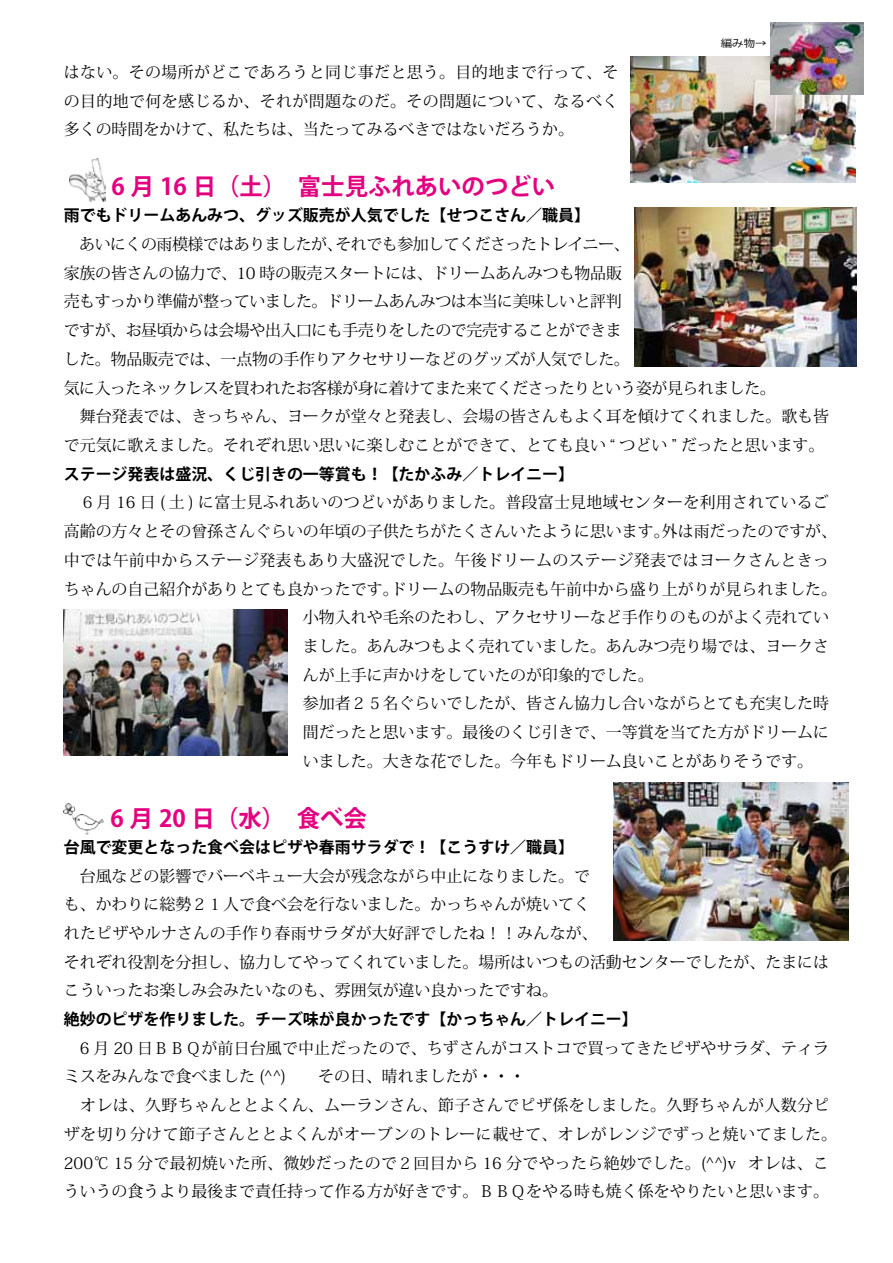
<style>
.page{position:relative;width:893px;height:1263px;background:#fff}
.page>*{position:absolute;margin:0;border:0;box-sizing:border-box;transform-origin:0 0}
.t1{font:700 23.4px "Koz Go Pro";color:#e4007f}
.t2{font:15.9px/28.7px "Koz Min Pro";color:#000;text-align:justify}
.t3{font:15.9px/28.7px "Koz Min Pro";letter-spacing:-.03em;color:#000}
.t4{font:15.9px/28.7px "Koz Min Pro";letter-spacing:.02em;color:#000}
.t5{font:700 15.9px "Koz Go Pro";color:#000}
.t6{font:10.2px "Koz Go Pro";color:#000;scale:1.13 1}
.s1{font-family:"Koz Min Pro";font-weight:400;font-size:15.9px}
</style>
<div class="page">
<img style="left:64px;top:804px;width:40px;height:30px">
<img style="left:70px;top:158px;width:35px;height:43px">
<img style="left:635px;top:207px;width:221px;height:160px">
<img style="left:64px;top:609px;width:223px;height:146px">
<img style="left:613px;top:782px;width:235px;height:159px">
<img style="left:630px;top:57px;width:226px;height:126px">
<img style="left:770px;top:22px;width:93px;height:72px">
<p class="t6" style="left:721px;top:37px;width:42px">編み物→</p>
<p class="t2" style="left:64px;top:57px;width:556px">はない。その場所がどこであろうと同じ事だと思う。目的地まで行って、その目的地で何を感じるか、それが問題なのだ。その問題について、なるべく多くの時間をかけて、私たちは、当たってみるべきではないだろうか。</p>
<h1 class="t1" style="left:64px;top:172px;width:493px"><span class="s1">　　　</span>6 月 16 日（土）　富士見ふれあいのつどい</h1>
<p class="t5" style="left:64px;top:205px;width:528px">雨でもドリームあんみつ、グッズ販売が人気でした【せつこさん／職員】</p>
<p class="t3" style="left:64px;top:229px;width:767px">　あいにくの雨模様ではありましたが、それでも参加してくださったトレイニー、<br>家族の皆さんの協力で、10 時の販売スタートには、ドリームあんみつも物品販<br>売もすっかり準備が整っていました。ドリームあんみつは本当に美味しいと評判<br>ですが、お昼頃からは会場や出入口にも手売りをしたので完売することができま<br>した。物品販売では、一点物の手作りアクセサリーなどのグッズが人気でした。<br>気に入ったネックレスを買われたお客様が身に着けてまた来てくださったりという姿が見られました。<br>　舞台発表では、きっちゃん、ヨークが堂々と発表し、会場の皆さんもよく耳を傾けてくれました。歌も皆で元気に歌えました。それぞれ思い思いに楽しむことができて、とても良い “ つどい ” だったと思います。</p>
<p class="t5" style="left:64px;top:464px;width:512px">ステージ発表は盛況、くじ引きの一等賞も！【たかふみ／トレイニー】</p>
<p class="t2" style="left:64px;top:488px;width:767px">　６月 16 日 ( 土 ) に富士見ふれあいのつどいがありました。普段富士見地域センターを利用されているご</p>
<p class="t2" style="left:64px;top:516px;width:775px">高齢の方々とその曾孫さんぐらいの年頃の子供たちがたくさんいたように思います。外は雨だったのですが、</p>
<p class="t4" style="left:64px;top:545px;width:767px">中では午前中からステージ発表もあり大盛況でした。午後ドリームのステージ発表ではヨークさんときっ</p>
<p class="t2" style="left:64px;top:574px;width:775px">ちゃんの自己紹介がありとても良かったです。ドリームの物品販売も午前中から盛り上がりが見られました。</p>
<p class="t2" style="left:303px;top:602px;width:528px">小物入れや毛糸のたわし、アクセサリーなど手作りのものがよく売れてい</p>
<p class="t2" style="left:303px;top:631px;width:528px">ました。あんみつもよく売れていました。あんみつ売り場では、ヨークさ</p>
<p class="t2" style="left:303px;top:660px;width:352px">んが上手に声かけをしていたのが印象的でした。</p>
<p class="t2" style="left:303px;top:689px;width:528px">参加者２５名ぐらいでしたが、皆さん協力し合いながらとても充実した時</p>
<p class="t2" style="left:303px;top:717px;width:528px">間だったと思います。最後のくじ引きで、一等賞を当てた方がドリームに</p>
<p class="t2" style="left:303px;top:746px;width:512px">いました。大きな花でした。今年もドリーム良いことがありそうです。</p>
<h1 class="t1" style="left:64px;top:803px;width:305px">　　6 月 20 日（水）　食べ会</h1>
<p class="t5" style="left:64px;top:837px;width:512px">台風で変更となった食べ会はピザや春雨サラダで！【こうすけ／職員】</p>
<p class="t2" style="left:64px;top:861px;width:767px;text-align:left">　台風などの影響でバーベキュー大会が残念ながら中止になりました。で<br>も、かわりに総勢２１人で食べ会を行ないました。かっちゃんが焼いてく<br>れたピザやルナさんの手作り春雨サラダが大好評でしたね！！みんなが、<br>それぞれ役割を分担し、協力してやってくれていました。場所はいつもの活動センターでしたが、たまにはこういったお楽しみ会みたいなのも、雰囲気が違い良かったですね。</p>
<p class="t5" style="left:64px;top:1009px;width:576px">絶妙のピザを作りました。チーズ味が良かったです【かっちゃん／トレイニー】</p>
<p class="t4" style="left:64px;top:1033px;width:775px">　6 月 20 日ＢＢＱが前日台風で中止だったので、ちずさんがコストコで買ってきたピザやサラダ、ティラミスをみんなで食べました (^^)　　その日、晴れましたが・・・<br>　オレは、久野ちゃんととよくん、ムーランさん、節子さんでピザ係をしました。久野ちゃんが人数分ピザを切り分けて節子さんととよくんがオーブンのトレーに載せて、オレがレンジでずっと焼いてました。200℃ 15 分で最初焼いた所、微妙だったので２回目から 16 分でやったら絶妙でした。(^^)v オレは、こういうの食うより最後まで責任持って作る方が好きです。ＢＢＱをやる時も焼く係をやりたいと思います。</p>
</div>
